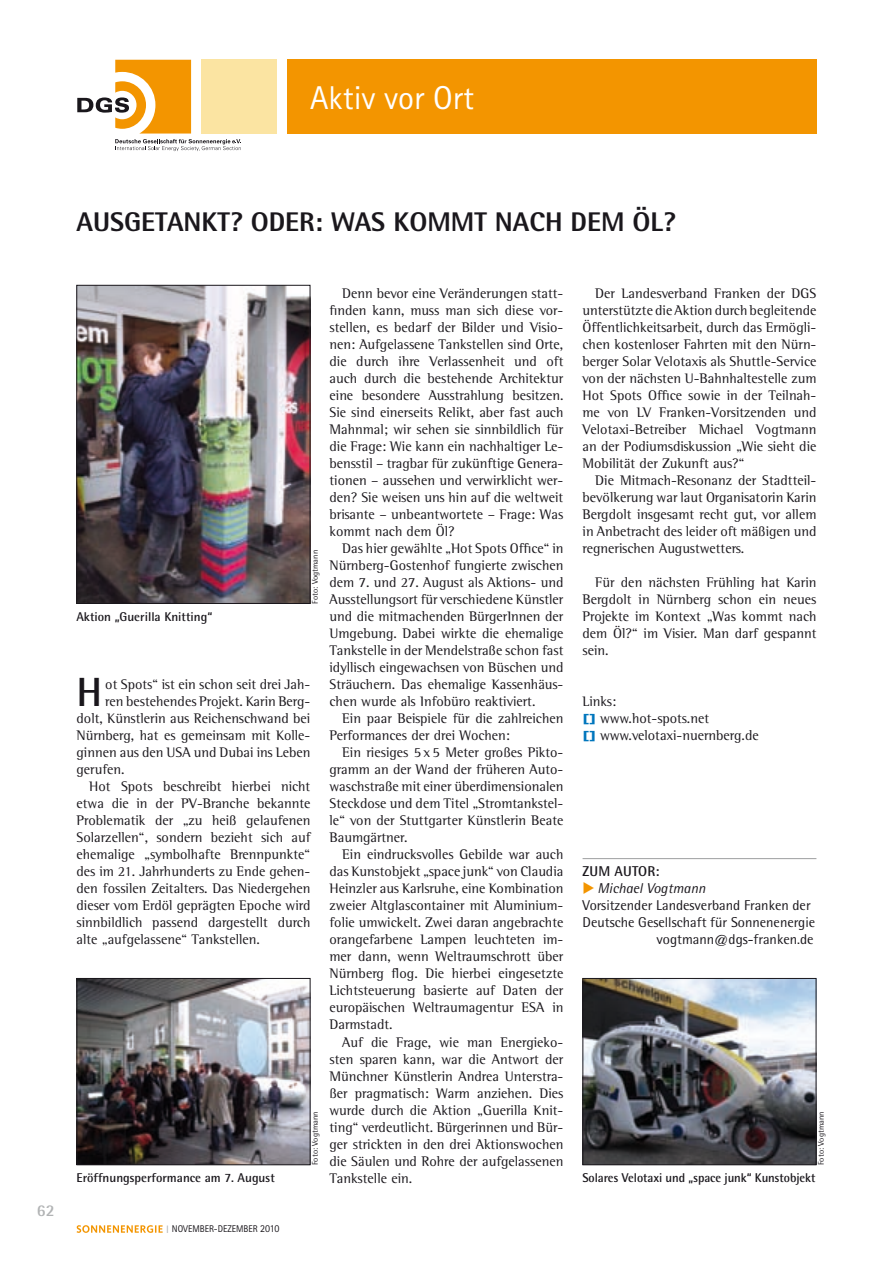
<style>
.page{position:relative;width:893px;height:1263px;background:#fff}
.page>*{position:absolute;margin:0;border:0;box-sizing:border-box;transform-origin:0 0}
.t1{font:700 40.8px "Rotis Semi Sans Std";color:#1a171c}
.t2{font:33px "Rotis Sans Serif Std";color:#fff}
.t3{font:800 27px "Rotis Semi Sans Std";color:#1a171c}
.t4{font:700 16.5px "Rotis Semi Sans Std";color:#b1b3b4}
.t5{font:14.25px/17px "Rotis Semi Serif Std";color:#1a171c;text-align:justify}
.t6{font:14.25px "Rotis Semi Sans Std";color:#1a171c}
.t7{font:italic 14.25px "Rotis Semi Sans Std";color:#1a171c}
.t8{font:700 14.25px "Rotis Semi Sans Std";letter-spacing:.01em;color:#1a171c}
.t9{font:700 12.75px "Rotis Semi Sans Std";color:#1a171c}
.t10{font:9.75px "Rotis Sans Serif Std";color:#1a171c;scale:.95 1}
.t11{font:8.25px "Rotis Semi Sans Std";letter-spacing:.01em;color:#1a171c}
.s1{font-family:"Arial";font-weight:700;font-size:11.25px;color:#0076bd}
.s2{color:#f39500}
.s3{font-size:10.8px;color:#b1b3b4}
.s4{font-size:10.65px}
</style>
<div class="page">
<svg style="left:77px;top:1225px;width:86px;height:8px"></svg>
<div style="left:287px;top:60px;width:529px;height:74px;background:#f39500"></div>
<svg style="left:77px;top:60px;width:164px;height:91px"></svg>
<div style="left:202px;top:60px;width:75px;height:74px;background:#fbe4a2"></div>
<hr style="left:583px;top:858px;width:233px;height:1px;background:#9d9ea0">
<img style="left:584px;top:980px;width:230px;height:183px">
<div style="left:582px;top:978px;width:234px;height:187px;border:1px solid #1a171c"></div>
<img style="left:78px;top:287px;width:230px;height:315px">
<div style="left:76px;top:285px;width:234px;height:319px;border:1px solid #1a171c"></div>
<img style="left:79px;top:980px;width:229px;height:183px">
<div style="left:77px;top:978px;width:233px;height:187px;border:1px solid #1a171c"></div>
<h2 class="t2" style="left:310px;top:78px;width:165px">AKTIV VOR ORT</h2>
<p class="t4" style="left:37px;top:1200px;width:19px">62</p>
<h3 class="t3" style="left:77px;top:205px;width:601px">AUSGETANKT? ODER: WAS KOMMT NACH DEM ÖL?</h3>
<p class="t5" style="left:583px;top:284px;width:235px;text-indent:13px">Der Landesverband Franken der DGS unterstützte die Aktion durch begleitende Öffentlichkeitsarbeit, durch das Ermögli&shy;chen kostenloser Fahrten mit den Nürn&shy;berger Solar Velotaxis als Shuttle-Service von der nächsten U-Bahnhaltestelle zum Hot Spots Office sowie in der Teilnah&shy;me von LV Franken-Vorsitzenden und Velotaxi-Betreiber Michael Vogtmann an der Podiumsdiskussion „Wie sieht die Mobilität der Zukunft aus?“</p>
<p class="t5" style="left:583px;top:471px;width:235px;text-indent:13px">Die Mitmach-Resonanz der Stadtteil&shy;bevölkerung war laut Organisatorin Karin Bergdolt insgesamt recht gut, vor allem in Anbetracht des leider oft mäßigen und regnerischen Augustwetters.</p>
<p class="t5" style="left:583px;top:574px;width:235px;text-indent:13px">Für den nächsten Frühling hat Karin Bergdolt in Nürnberg schon ein neues Projekte im Kontext „Was kommt nach dem Öl?“ im Visier. Man darf gespannt sein.</p>
<p class="t5" style="left:330px;top:284px;width:235px;text-indent:13px">Denn bevor eine Veränderungen statt&shy;finden kann, muss man sich diese vor&shy;stellen, es bedarf der Bilder und Visio&shy;nen: Aufgelassene Tankstellen sind Orte, die durch ihre Verlassenheit und oft auch durch die bestehende Architektur eine besondere Ausstrahlung besitzen.<br>Sie sind einerseits Relikt, aber fast auch Mahnmal; wir sehen sie sinnbildlich für die Frage: Wie kann ein nachhaltiger Le&shy;bensstil – tragbar für zukünftige Genera&shy;tionen – aussehen und verwirklicht wer&shy;den? Sie weisen uns hin auf die weltweit brisante – unbeantwortete – Frage: Was kommt nach dem Öl?</p>
<p class="t5" style="left:330px;top:540px;width:235px;text-indent:13px">Das hier gewählte „Hot Spots Office“ in Nürnberg-Gostenhof fungierte zwischen dem 7. und 27. August als Aktions- und Ausstellungsort für verschiedene Künstler und die mitmachenden BürgerInnen der Umgebung. Dabei wirkte die ehemalige Tankstelle in der Mendelstraße schon fast idyllisch eingewachsen von Büschen und Sträuchern. Das ehemalige Kassenhäus&shy;chen wurde als Infobüro reaktiviert.</p>
<p class="t5" style="left:330px;top:710px;width:235px;text-indent:13px">Ein paar Beispiele für die zahlreichen<br>Performances der drei Wochen:</p>
<p class="t5" style="left:330px;top:744px;width:235px;text-indent:13px">Ein riesiges 5 x 5 Meter großes Pikto&shy;gramm an der Wand der früheren Auto&shy;waschstraße mit einer überdimensionalen Steckdose und dem Titel „Stromtankstel&shy;le“ von der Stuttgarter Künstlerin Beate Baumgärtner.</p>
<p class="t5" style="left:330px;top:846px;width:235px;text-indent:13px">Ein eindrucksvolles Gebilde war auch das Kunstobjekt „space junk“ von Claudia Heinzler aus Karlsruhe, eine Kombination zweier Altglascontainer mit Aluminium&shy;folie umwickelt. Zwei daran angebrachte orangefarbene Lampen leuchteten im&shy;mer dann, wenn Weltraumschrott über Nürnberg flog. Die hierbei eingesetzte Lichtsteuerung basierte auf Daten der europäischen Weltraumagentur ESA in Darmstadt.</p>
<p class="t5" style="left:330px;top:1033px;width:235px;text-indent:13px">Auf die Frage, wie man Energieko&shy;sten sparen kann, war die Antwort der Münchner Künstlerin Andrea Unterstra&shy;ßer pragmatisch: Warm anziehen. Dies wurde durch die Aktion „Guerilla Knit&shy;ting“ verdeutlicht. Bürgerinnen und Bür&shy;ger strickten in den drei Aktionswochen die Säulen und Rohre der aufgelassenen Tankstelle ein.</p>
<p class="t11" style="left:310px;top:604px;width:55px;rotate:-90deg">Foto: Vogtmann</p>
<p class="t9" style="left:76px;top:609px;width:137px">Aktion „Guerilla Knitting“</p>
<h1 class="t1" style="left:77px;top:667px;width:27px">H</h1>
<p class="t5" style="left:105px;top:676px;width:207px">ot Spots“ ist ein schon seit drei Jah-</p>
<p class="t5" style="left:105px;top:693px;width:207px">ren bestehendes Projekt. Karin Berg-</p>
<p class="t5" style="left:77px;top:710px;width:235px">dolt, Künstlerin aus Reichenschwand bei</p>
<p class="t5" style="left:77px;top:727px;width:235px">Nürnberg, hat es gemeinsam mit Kolle-</p>
<p class="t5" style="left:77px;top:744px;width:235px">ginnen aus den USA und Dubai ins Leben</p>
<p class="t5" style="left:77px;top:761px;width:50px">gerufen.</p>
<p class="t5" style="left:89px;top:778px;width:223px">Hot Spots beschreibt hierbei nicht</p>
<p class="t5" style="left:77px;top:795px;width:235px">etwa die in der PV-Branche bekannte</p>
<p class="t5" style="left:77px;top:812px;width:235px">Problematik der „zu heiß gelaufenen</p>
<p class="t5" style="left:77px;top:829px;width:235px">Solarzellen“, sondern bezieht sich auf</p>
<p class="t5" style="left:77px;top:846px;width:235px">ehemalige „symbolhafte Brennpunkte“</p>
<p class="t5" style="left:77px;top:863px;width:235px">des im 21. Jahrhunderts zu Ende gehen-</p>
<p class="t5" style="left:77px;top:880px;width:235px">den fossilen Zeitalters. Das Niedergehen</p>
<p class="t5" style="left:77px;top:897px;width:235px">dieser vom Erdöl geprägten Epoche wird</p>
<p class="t5" style="left:77px;top:914px;width:235px">sinnbildlich passend dargestellt durch</p>
<p class="t5" style="left:77px;top:931px;width:185px">alte „aufgelassene“ Tankstellen.</p>
<p class="t5" style="left:583px;top:693px;width:178px;text-align:left">Links:<br><span class="s1">[]</span> www.hot-spots.net<br><span class="s1">[]</span> www.velotaxi-nuernberg.de</p>
<p class="t8" style="left:583px;top:862px;width:78px">Zum Autor:</p>
<p class="t7" style="left:583px;top:879px;width:124px"><span class="s2">◆</span> Michael Vogtmann</p>
<p class="t6" style="left:583px;top:897px;width:230px">Vorsitzender Landesverband Franken der</p>
<p class="t6" style="left:583px;top:914px;width:234px">Deutsche Gesellschaft für Sonnenenergie</p>
<p class="t6" style="left:656px;top:931px;width:159px">vogtmann@dgs-franken.de</p>
<p class="t11" style="left:310px;top:1165px;width:55px;rotate:-90deg">Foto: Vogtmann</p>
<p class="t11" style="left:816px;top:1165px;width:55px;rotate:-90deg">Foto: Vogtmann</p>
<p class="t9" style="left:77px;top:1170px;width:200px">Eröffnungsperformance am 7. August</p>
<p class="t9" style="left:582px;top:1170px;width:234px">Solares Velotaxi und „space junk“ Kunstobjekt</p>
<p class="t10" style="left:166px;top:1223px;width:121px"><span class="s3">I</span> NOVEMBER-DEZEMBER <span class="s4">2010</span></p>
</div>
